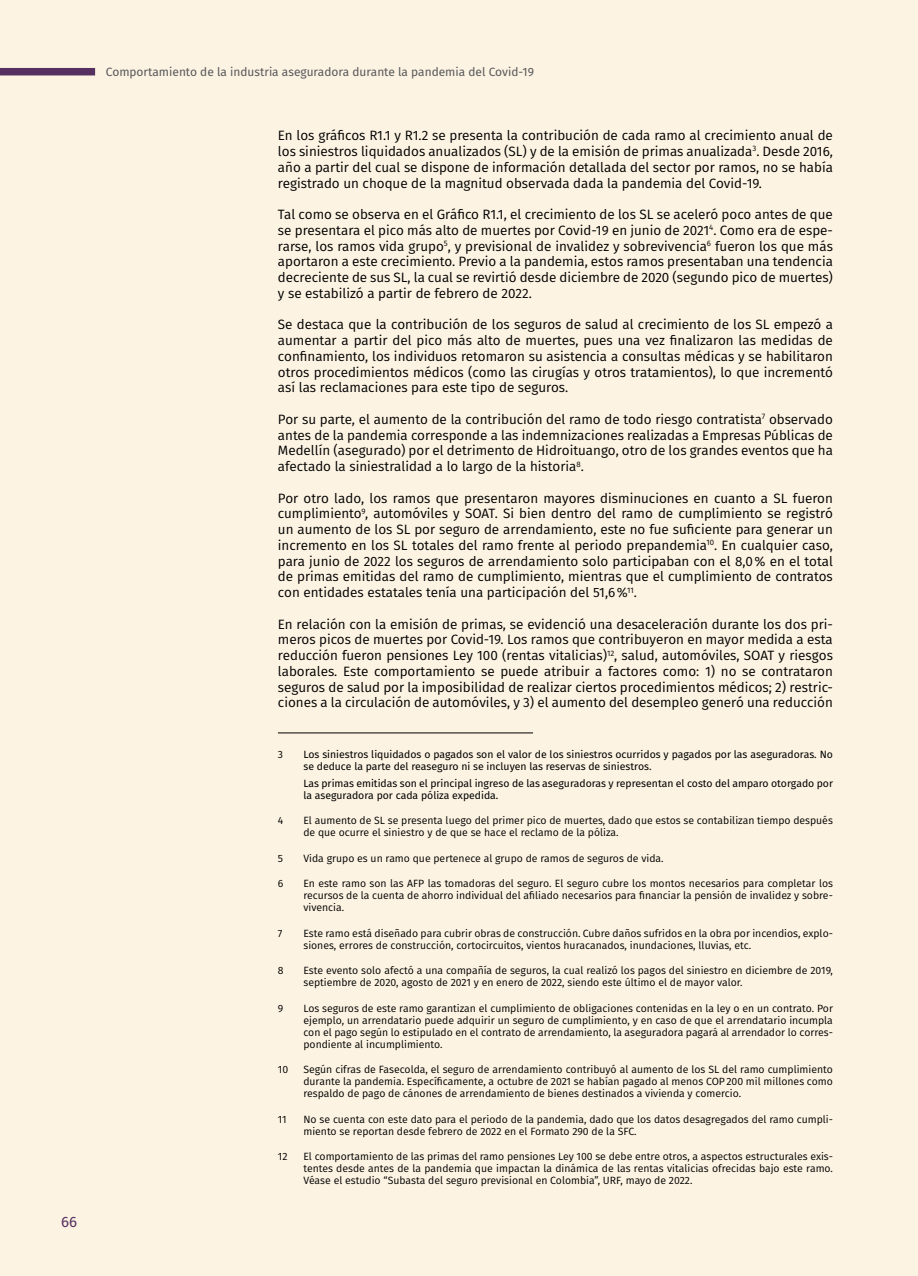
<style>
.page{position:relative;width:918px;height:1276px;background:#fcf3e2}
.page>*{position:absolute;margin:0;border:0;box-sizing:border-box;transform-origin:0 0}
.t1{font:15px "Fira Sans";color:#563061}
.t2{font:13.5px/15.8px "Fira Sans";color:#000;text-align:justify}
.t3{font:12px "Fira Sans";color:#58595b}
.t4{font:10.5px/12px "Fira Sans";color:#000}
.t5{font:10.5px/12px "Fira Sans";color:#000}
</style>
<div class="page">
<hr style="left:278px;top:732px;width:255px;height:1px;background:#000">
<div style="left:0;top:68px;width:95px;height:7px;background:#563061"></div>
<p class="t1" style="left:61px;top:1210px;width:17px">66</p>
<p class="t3" style="left:106px;top:63px;width:430px">Comportamiento de la industria aseguradora durante la pandemia del Covid-19</p>
<p class="t2" style="left:278px;top:127px;width:557px">En los gráficos R1.1 y R1.2 se presenta la contribución de cada ramo al crecimiento anual de los siniestros liquidados anualizados (SL) y de la emisión de primas anualizada<sup>3</sup>. Desde 2016, año a partir del cual se dispone de información detallada del sector por ramos, no se había registrado un choque de la magnitud observada dada la pandemia del Covid-19.</p>
<p class="t2" style="left:278px;top:206px;width:557px">Tal como se observa en el Gráfico R1.1, el crecimiento de los SL se aceleró poco antes de que se presentara el pico más alto de muertes por Covid-19 en junio de 2021<sup>4</sup>. Como era de espe&shy;rarse, los ramos vida grupo<sup>5</sup>, y previsional de invalidez y sobrevivencia<sup>6</sup> fueron los que más aportaron a este crecimiento. Previo a la pandemia, estos ramos presentaban una tendencia decreciente de sus SL, la cual se revirtió desde diciembre de 2020 (segundo pico de muertes) y se estabilizó a partir de febrero de 2022.</p>
<p class="t2" style="left:278px;top:316px;width:557px">Se destaca que la contribución de los seguros de salud al crecimiento de los SL empezó a aumentar a partir del pico más alto de muertes, pues una vez finalizaron las medidas de confinamiento, los individuos retomaron su asistencia a consultas médicas y se habilitaron otros procedimientos médicos (como las cirugías y otros tratamientos), lo que incrementó así las reclamaciones para este tipo de seguros.</p>
<p class="t2" style="left:278px;top:411px;width:557px">Por su parte, el aumento de la contribución del ramo de todo riesgo contratista<sup>7</sup> observado antes de la pandemia corresponde a las indemnizaciones realizadas a Empresas Públicas de Medellín (asegurado) por el detrimento de Hidroituango, otro de los grandes eventos que ha afectado la siniestralidad a lo largo de la historia<sup>8</sup>.</p>
<p class="t2" style="left:278px;top:490px;width:557px">Por otro lado, los ramos que presentaron mayores disminuciones en cuanto a SL fueron cumplimiento<sup>9</sup>, automóviles y SOAT. Si bien dentro del ramo de cumplimiento se registró un aumento de los SL por seguro de arrendamiento, este no fue suficiente para generar un incremento en los SL totales del ramo frente al periodo prepandemia<sup>10</sup>. En cualquier caso, para junio de 2022 los seguros de arrendamiento solo participaban con el 8,0% en el total de primas emitidas del ramo de cumplimiento, mientras que el cumplimiento de contratos con entidades estatales tenía una participación del 51,6%<sup>11</sup>.</p>
<p class="t2" style="left:278px;top:616px;width:557px">En relación con la emisión de primas, se evidenció una desaceleración durante los dos pri&shy;meros picos de muertes por Covid-19. Los ramos que contribuyeron en mayor medida a esta reducción fueron pensiones Ley 100 (rentas vitalicias)<sup>12</sup>, salud, automóviles, SOAT y riesgos laborales. Este comportamiento se puede atribuir a factores como: 1) no se contrataron seguros de salud por la imposibilidad de realizar ciertos procedimientos médicos; 2) restric&shy;ciones a la circulación de automóviles, y 3) el aumento del desempleo generó una reducción</p>
<p class="t4" style="left:278px;top:748px;width:7px">3</p>
<p class="t5" style="left:303px;top:748px;width:531px">Los siniestros liquidados o pagados son el valor de los siniestros ocurridos y pagados por las aseguradoras. No se deduce la parte del reaseguro ni se incluyen las reservas de siniestros.</p>
<p class="t5" style="left:303px;top:777px;width:531px">Las primas emitidas son el principal ingreso de las aseguradoras y representan el costo del amparo otorgado por la aseguradora por cada póliza expedida.</p>
<p class="t4" style="left:278px;top:814px;width:7px">4</p>
<p class="t4" style="left:303px;top:814px;width:531px">El aumento de SL se presenta luego del primer pico de muertes, dado que estos se contabilizan tiempo después de que ocurre el siniestro y de que se hace el reclamo de la póliza.</p>
<p class="t4" style="left:278px;top:852px;width:7px">5</p>
<p class="t4" style="left:303px;top:852px;width:362px">Vida grupo es un ramo que pertenece al grupo de ramos de seguros de vida.</p>
<p class="t4" style="left:278px;top:877px;width:7px">6</p>
<p class="t4" style="left:303px;top:877px;width:531px;text-align:justify">En este ramo son las AFP las tomadoras del seguro. El seguro cubre los montos necesarios para completar los recursos de la cuenta de ahorro individual del afiliado necesarios para financiar la pensión de invalidez y sobre&shy;vivencia.</p>
<p class="t4" style="left:278px;top:927px;width:6px">7</p>
<p class="t4" style="left:303px;top:927px;width:531px">Este ramo está diseñado para cubrir obras de construcción. Cubre daños sufridos en la obra por incendios, explo&shy;siones, errores de construcción, cortocircuitos, vientos huracanados, inundaciones, lluvias, etc.</p>
<p class="t4" style="left:278px;top:964px;width:7px">8</p>
<p class="t4" style="left:303px;top:964px;width:531px">Este evento solo afectó a una compañía de seguros, la cual realizó los pagos del siniestro en diciembre de 2019, septiembre de 2020, agosto de 2021 y en enero de 2022, siendo este último el de mayor valor.</p>
<p class="t4" style="left:278px;top:1002px;width:7px">9</p>
<p class="t4" style="left:303px;top:1002px;width:531px;text-align:justify">Los seguros de este ramo garantizan el cumplimiento de obligaciones contenidas en la ley o en un contrato. Por ejemplo, un arrendatario puede adquirir un seguro de cumplimiento, y en caso de que el arrendatario incumpla con el pago según lo estipulado en el contrato de arrendamiento, la aseguradora pagará al arrendador lo corres&shy;pondiente al incumplimiento.</p>
<p class="t4" style="left:278px;top:1063px;width:12px">10</p>
<p class="t4" style="left:303px;top:1063px;width:531px;text-align:justify">Según cifras de Fasecolda, el seguro de arrendamiento contribuyó al aumento de los SL del ramo cumplimiento durante la pandemia. Específicamente, a octubre de 2021 se habían pagado al menos COP200 mil millones como respaldo de pago de cánones de arrendamiento de bienes destinados a vivienda y comercio.</p>
<p class="t4" style="left:278px;top:1113px;width:10px">11</p>
<p class="t4" style="left:303px;top:1113px;width:531px">No se cuenta con este dato para el periodo de la pandemia, dado que los datos desagregados del ramo cumpli&shy;miento se reportan desde febrero de 2022 en el Formato 290 de la SFC.</p>
<p class="t4" style="left:278px;top:1150px;width:11px">12</p>
<p class="t4" style="left:303px;top:1150px;width:531px;text-align:justify">El comportamiento de las primas del ramo pensiones Ley 100 se debe entre otros, a aspectos estructurales exis&shy;tentes desde antes de la pandemia que impactan la dinámica de las rentas vitalicias ofrecidas bajo este ramo.<br>Véase el estudio “Subasta del seguro previsional en Colombia”, URF, mayo de 2022.</p>
</div>
